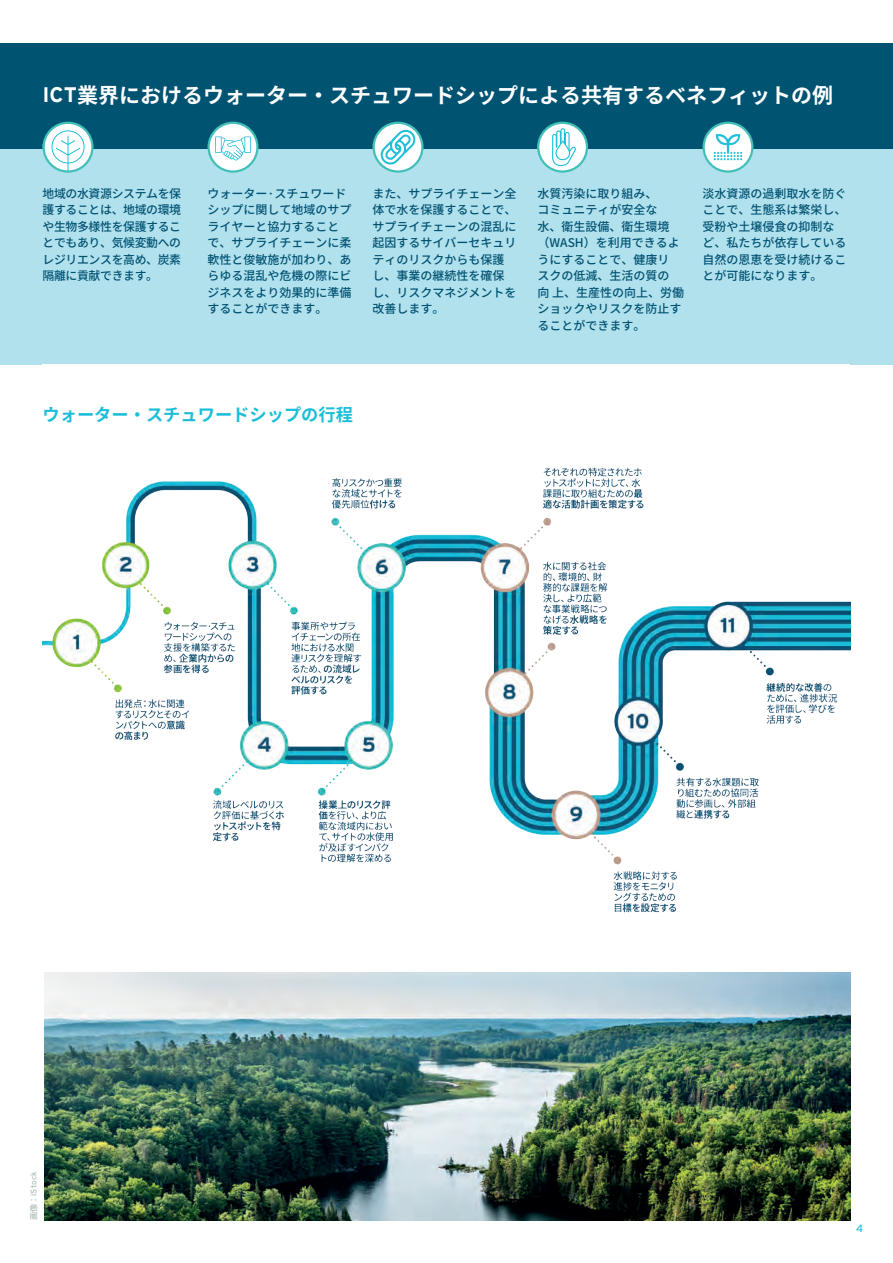
<style>
.page{position:relative;width:893px;height:1263px;background:#fff}
.page>*{position:absolute;margin:0;border:0;box-sizing:border-box;transform-origin:0 0}
.t1{font:700 21px "Noto Sans CJ Kjp";color:#fff}
.t2{font:700 17.25px "Noto Sans CJ Kjp";color:#1abed8}
.t3{font:500 12px/16.5px "Noto Sans CJ Kjp";color:#015372}
.t4{font:10.5px "Interstate";color:#20bfd8}
.t5{font:8.25px "Interstate";color:#afbebc}
.s1{font-family:"Interstate"}
.s2{font-family:"Noto Sans CJ Kjp";font-weight:500}
</style>
<div class="page">
<div style="left:0;top:137px;width:893px;height:227px;background:#b2e1ee"></div>
<img style="left:43px;top:467px;width:807px;height:446px">
<div style="left:0;top:43px;width:893px;height:105px;background:#015372"></div>
<svg style="left:44px;top:123px;width:48px;height:49px"></svg>
<div style="left:43px;top:122px;width:51px;height:51px;border:2px solid #42c0b8;border-radius:50%"></div>
<svg style="left:51px;top:130px;width:34px;height:41px"></svg>
<svg style="left:538px;top:123px;width:49px;height:49px"></svg>
<div style="left:537px;top:122px;width:51px;height:51px;border:2px solid #42c0b8;border-radius:50%"></div>
<svg style="left:551px;top:128px;width:26px;height:39px"></svg>
<svg style="left:209px;top:123px;width:48px;height:49px"></svg>
<div style="left:207px;top:122px;width:52px;height:51px;border:2px solid #42c0b8;border-radius:50%"></div>
<svg style="left:374px;top:123px;width:48px;height:49px"></svg>
<div style="left:372px;top:122px;width:52px;height:51px;border:2px solid #42c0b8;border-radius:50%"></div>
<svg style="left:380px;top:129px;width:36px;height:36px"></svg>
<svg style="left:704px;top:123px;width:48px;height:49px"></svg>
<div style="left:702px;top:122px;width:51px;height:51px;border:2px solid #42c0b8;border-radius:50%"></div>
<svg style="left:714px;top:134px;width:28px;height:26px"></svg>
<svg style="left:215px;top:136px;width:36px;height:25px"></svg>
<img style="left:44px;top:972px;width:806px;height:248px">
<h1 class="t1" style="left:43px;top:84px;width:792px"><span class="s1">ICT</span>業界におけるウォーター・スチュワードシップによる共有するベネフィットの例</h1>
<p class="t3" style="left:43px;top:185px;width:140px;text-align:justify">地域の水資源システムを保護することは、地域の環境や生物多様性を保護することでもあり、気候変動へのレジリエンスを高め、炭素隔離に貢献できます。</p>
<p class="t3" style="left:207px;top:185px;width:145px">ウォーター·スチュワードシップに関して地域のサプライヤーと協力することで、サプライチェーンに柔軟性と俊敏施が加わり、あらゆる混乱や危機の際にビジネスをより効果的に準備することができます。</p>
<p class="t3" style="left:372px;top:185px;width:145px">また、サプライチェーン全体で水を保護することで、サプライチェーンの混乱に起因するサイバーセキュリティのリスクからも保護し、事業の継続性を確保し、リスクマネジメントを改善します。</p>
<p class="t3" style="left:537px;top:185px;width:148px">水質汚染に取り組み、<br>コミュニティが安全な<br>水、衛生設備、衛生環境（WASH）を利用できるようにすることで、健康リスクの低減、生活の質の向 上、生産性の向上、労働ショックやリスクを防止することができます。</p>
<p class="t3" style="left:702px;top:185px;width:145px">淡水資源の過剰取水を防ぐことで、生態系は繁栄し、受粉や土壌侵食の抑制など、私たちが依存している自然の恩恵を受け続けることが可能になります。</p>
<h2 class="t2" style="left:43px;top:405px;width:312px">ウォーター・スチュワードシップの行程</h2>
<p class="t5" style="left:29px;top:1220px;width:50px;rotate:-90deg"><span class="s2">画像：</span>iStock</p>
<p class="t4" style="left:856px;top:1222px;width:9px">4</p>
</div>
